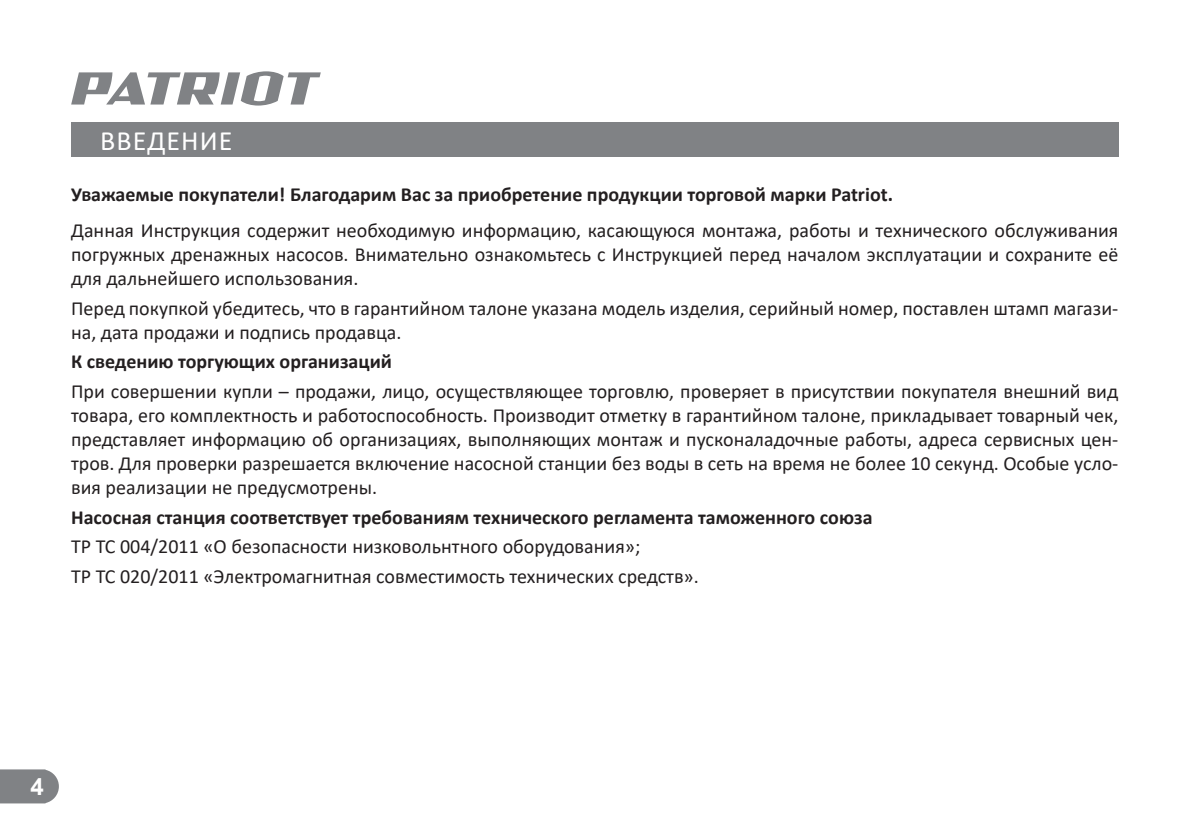
<style>
.page{position:relative;width:1192px;height:840px;background:#fff}
.page>*{position:absolute;margin:0;border:0;box-sizing:border-box;transform-origin:0 0}
.t1{font:28px "Calibri";letter-spacing:.04em;color:#fff}
.t2{font:700 24px "Arial";color:#fff}
.t3{font:20px/24px "Calibri";color:#231f20;text-align:justify}
.t4{font:700 20px "Calibri";color:#231f20}
</style>
<div class="page">
<svg style="left:0;top:769px;width:59px;height:34px"></svg>
<svg style="left:71px;top:71px;width:250px;height:35px"></svg>
<div style="left:71px;top:122px;width:1047px;height:34px;background:#808285"></div>
<h1 class="t1" style="left:100px;top:121px;width:134px">ВВЕДЕНИЕ</h1>
<p class="t4" style="left:71px;top:181px;width:823px">Уважаемые покупатели! Благодарим Вас за приобретение продукции торговой марки Patriot.</p>
<p class="t3" style="left:71px;top:218px;width:1048px">Данная Инструкция содержит необходимую информацию, касающуюся монтажа, работы и технического обслуживания погружных дренажных насосов. Внимательно ознакомьтесь с Инструкцией перед началом эксплуатации и сохраните её для дальнейшего использования.</p>
<p class="t3" style="left:71px;top:295px;width:1048px">Перед покупкой убедитесь, что в гарантийном талоне указана модель изделия, серийный номер, поставлен штамп магази&shy;на, дата продажи и подпись продавца.</p>
<p class="t4" style="left:71px;top:347px;width:322px">К сведению торгующих организаций</p>
<p class="t3" style="left:71px;top:379px;width:1048px">При совершении купли – продажи, лицо, осуществляющее торговлю, проверяет в присутствии покупателя внешний вид товара, его комплектность и работоспособность. Производит отметку в гарантийном талоне, прикладывает товарный чек, представляет информацию об организациях, выполняющих монтаж и пусконаладочные работы, адреса сервисных цен&shy;тров. Для проверки разрешается включение насосной станции без воды в сеть на время не более 10 секунд. Особые усло&shy;вия реализации не предусмотрены.</p>
<p class="t4" style="left:71px;top:503px;width:802px">Насосная станция соответствует требованиям технического регламента таможенного союза</p>
<p class="t3" style="left:71px;top:531px;width:629px;line-height:29.6px">ТР ТС 004/2011 «О безопасности низковольнтного оборудования»;<br>ТР ТС 020/2011 «Электромагнитная совместимость технических средств».</p>
<p class="t2" style="left:31px;top:770px;width:15px">4</p>
</div>
